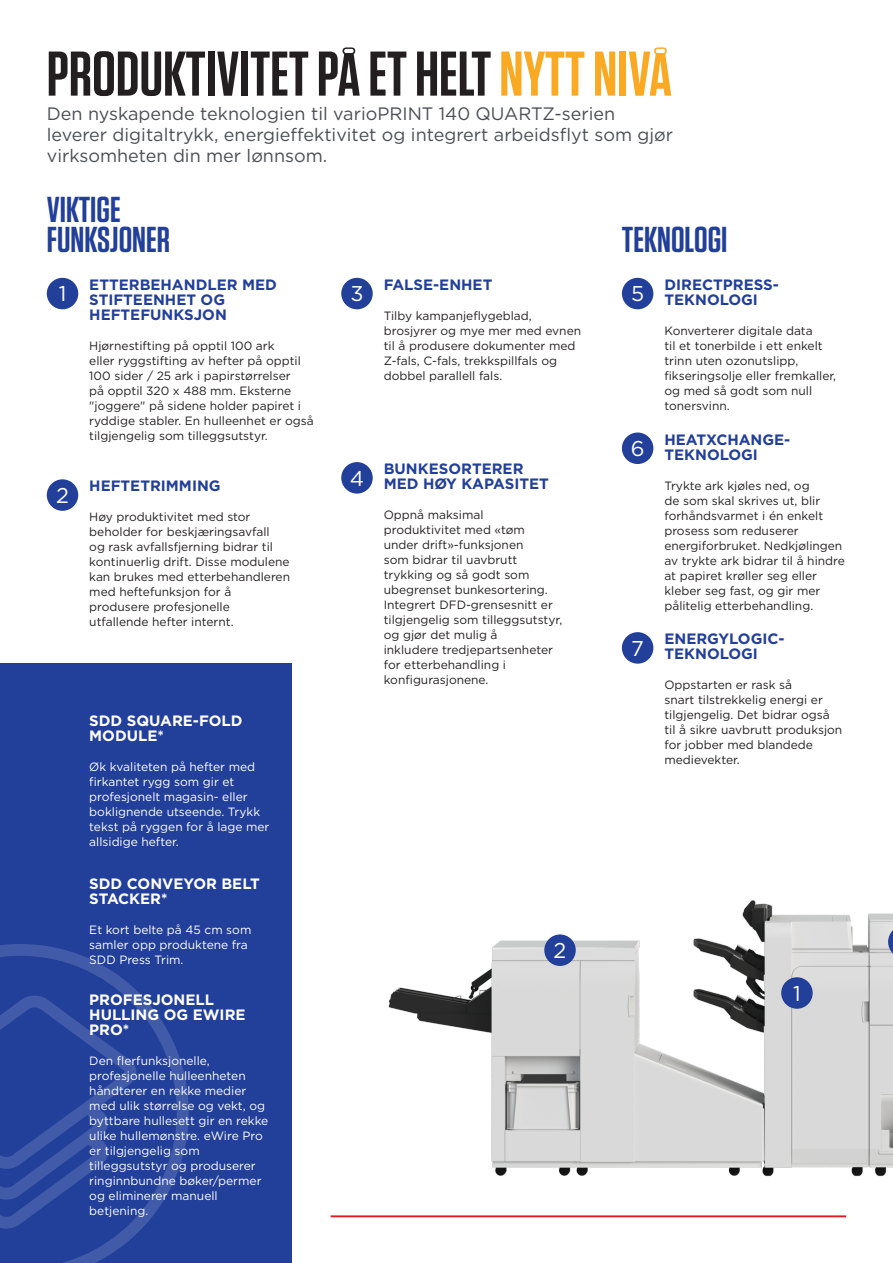
<style>
.page{position:relative;width:893px;height:1263px;background:#fff}
.page>*{position:absolute;margin:0;border:0;box-sizing:border-box;transform-origin:0 0}
.t1{font:600 63px "Tungsten";color:#231f20}
.t2{font:600 36px/30px "Tungsten";color:#223f99}
.t3{font:21.3px "Gotham";color:#fff}
.INTRO_style{font:18px/21px "Gotham";color:#4b4f54}
.DIAGRAM_subhead{font:700 15px/15px "Gotham";color:#223f99}
.DIAGRAM_subhead-2{font:700 15px/15px "Gotham";color:#fff}
.DIAGRAM_text{font:12px/15px "Gotham";color:#231f20}
.DIAGRAM_text-2{font:12px/15px "Gotham";color:#fff}
.s1{color:#faa923}
</style>
<div class="page">
<img style="left:356px;top:900px;width:537px;height:318px">
<div style="left:0;top:663px;width:292px;height:600px;background:#223f99"></div>
<div style="left:544px;top:934px;width:32px;height:32px;background:#223f99;border-radius:50%"></div>
<div style="left:781px;top:977px;width:32px;height:32px;background:#223f99;border-radius:50%"></div>
<svg style="left:888px;top:925px;width:5px;height:33px"></svg>
<hr style="left:331px;top:1215px;width:515px;height:2px;background:#e21a21">
<div style="left:47px;top:278px;width:31px;height:31px;background:#223f99;border-radius:50%"></div>
<div style="left:47px;top:479px;width:31px;height:32px;background:#223f99;border-radius:50%"></div>
<div style="left:341px;top:278px;width:32px;height:31px;background:#223f99;border-radius:50%"></div>
<div style="left:341px;top:462px;width:32px;height:32px;background:#223f99;border-radius:50%"></div>
<div style="left:622px;top:278px;width:31px;height:31px;background:#223f99;border-radius:50%"></div>
<div style="left:622px;top:432px;width:31px;height:32px;background:#223f99;border-radius:50%"></div>
<div style="left:622px;top:632px;width:31px;height:32px;background:#223f99;border-radius:50%"></div>
<svg style="left:0;top:944px;width:189px;height:319px"></svg>
<svg style="left:0;top:994px;width:136px;height:234px"></svg>
<p class="t1" style="left:47px;top:41px;width:627px">PRODUKTIVITET PÅ ET HELT<span class="s1">NYTT NIVÅ</span></p>
<h2 class="INTRO_style" style="left:47px;top:103px;width:628px">Den nyskapende teknologien til varioPRINT 140 QUARTZ-serien leverer digitaltrykk, energieffektivitet og integrert arbeidsflyt som gjør virksomheten din mer lønnsom.</h2>
<p class="t2" style="left:47px;top:195px;width:125px">VIKTIGE<br>FUNKSJONER</p>
<h3 class="t3" style="left:59px;top:280px;width:9px">1</h3>
<h3 class="t3" style="left:56px;top:482px;width:14px">2</h3>
<h5 class="DIAGRAM_subhead" style="left:89px;top:277px;width:189px">ETTERBEHANDLER MED<br>STIFTEENHET OG<br>HEFTEFUNKSJON</h5>
<p class="DIAGRAM_text" style="left:89px;top:338px;width:226px">Hjørnestifting på opptil 100 ark<br>eller ryggstifting av hefter på opptil 100 sider / 25 ark i papirstørrelser<br>på opptil 320 x 488 mm. Eksterne "joggere" på sidene holder papiret i ryddige stabler. En hulleenhet er også tilgjengelig som tilleggsutstyr.</p>
<h5 class="DIAGRAM_subhead" style="left:89px;top:478px;width:133px">HEFTETRIMMING</h5>
<p class="DIAGRAM_text" style="left:89px;top:509px;width:202px">Høy produktivitet med stor beholder for beskjæringsavfall<br>og rask avfallsfjerning bidrar til kontinuerlig drift. Disse modulene kan brukes med etterbehandleren med heftefunksjon for å produsere profesjonelle utfallende hefter internt.</p>
<h5 class="DIAGRAM_subhead-2" style="left:89px;top:713px;width:155px">SDD SQUARE-FOLD<br>MODULE*</h5>
<p class="DIAGRAM_text-2" style="left:89px;top:759px;width:182px">Øk kvaliteten på hefter med firkantet rygg som gir et profesjonelt magasin- eller boklignende utseende. Trykk tekst på ryggen for å lage mer allsidige hefter.</p>
<h5 class="DIAGRAM_subhead-2" style="left:89px;top:876px;width:172px">SDD CONVEYOR BELT<br>STACKER*</h5>
<p class="DIAGRAM_text-2" style="left:89px;top:922px;width:164px">Et kort belte på 45 cm som samler opp produktene fra<br>SDD Press Trim.</p>
<h5 class="DIAGRAM_subhead-2" style="left:89px;top:992px;width:158px">PROFESJONELL<br>HULLING OG EWIRE<br>PRO*</h5>
<p class="DIAGRAM_text-2" style="left:89px;top:1053px;width:181px">Den flerfunksjonelle, profesjonelle hulleenheten håndterer en rekke medier med ulik størrelse og vekt, og byttbare hullesett gir en rekke ulike hullemønstre. eWire Pro er tilgjengelig som tilleggsutstyr og produserer ringinnbundne bøker/permer og eliminerer manuell betjening.</p>
<h3 class="t3" style="left:350px;top:280px;width:15px">3</h3>
<h5 class="DIAGRAM_subhead" style="left:384px;top:277px;width:110px">FALSE-ENHET</h5>
<p class="DIAGRAM_text" style="left:384px;top:308px;width:199px">Tilby kampanjeflygeblad, brosjyrer og mye mer med evnen til å produsere dokumenter med<br>Z-fals, C-fals, trekkspillfals og dobbel parallell fals.</p>
<h3 class="t3" style="left:350px;top:464px;width:16px">4</h3>
<h5 class="DIAGRAM_subhead" style="left:384px;top:461px;width:167px">BUNKESORTERER<br>MED HØY KAPASITET</h5>
<p class="DIAGRAM_text" style="left:384px;top:507px;width:180px">Oppnå maksimal produktivitet med «tøm under drift»-funksjonen<br>som bidrar til uavbrutt trykking og så godt som ubegrenset bunkesortering.<br>Integrert DFD-grensesnitt er tilgjengelig som tilleggsutstyr, og gjør det mulig å<br>inkludere tredjepartsenheter for etterbehandling i konfigurasjonene.</p>
<h3 class="t3" style="left:554px;top:937px;width:14px">2</h3>
<p class="t2" style="left:622px;top:225px;width:107px">TEKNOLOGI</p>
<h3 class="t3" style="left:631px;top:280px;width:15px">5</h3>
<h3 class="t3" style="left:631px;top:435px;width:15px">6</h3>
<h3 class="t3" style="left:631px;top:635px;width:14px">7</h3>
<h5 class="DIAGRAM_subhead" style="left:664px;top:277px;width:116px">DIRECTPRESS-<br>TEKNOLOGI</h5>
<p class="DIAGRAM_text" style="left:664px;top:323px;width:173px">Konverterer digitale data<br>til et tonerbilde i ett enkelt trinn uten ozonutslipp, fikseringsolje eller fremkaller, og med så godt som null tonersvinn.</p>
<h5 class="DIAGRAM_subhead" style="left:664px;top:432px;width:127px">HEATXCHANGE-<br>TEKNOLOGI</h5>
<p class="DIAGRAM_text" style="left:664px;top:477px;width:182px">Trykte ark kjøles ned, og<br>de som skal skrives ut, blir forhåndsvarmet i én enkelt prosess som reduserer energiforbruket. Nedkjølingen av trykte ark bidrar til å hindre at papiret krøller seg eller kleber seg fast, og gir mer pålitelig etterbehandling.</p>
<h5 class="DIAGRAM_subhead" style="left:664px;top:631px;width:122px">ENERGYLOGIC-<br>TEKNOLOGI</h5>
<p class="DIAGRAM_text" style="left:664px;top:677px;width:179px">Oppstarten er rask så<br>snart tilstrekkelig energi er tilgjengelig. Det bidrar også til å sikre uavbrutt produksjon for jobber med blandede medievekter.</p>
<h3 class="t3" style="left:793px;top:980px;width:9px">1</h3>
</div>
